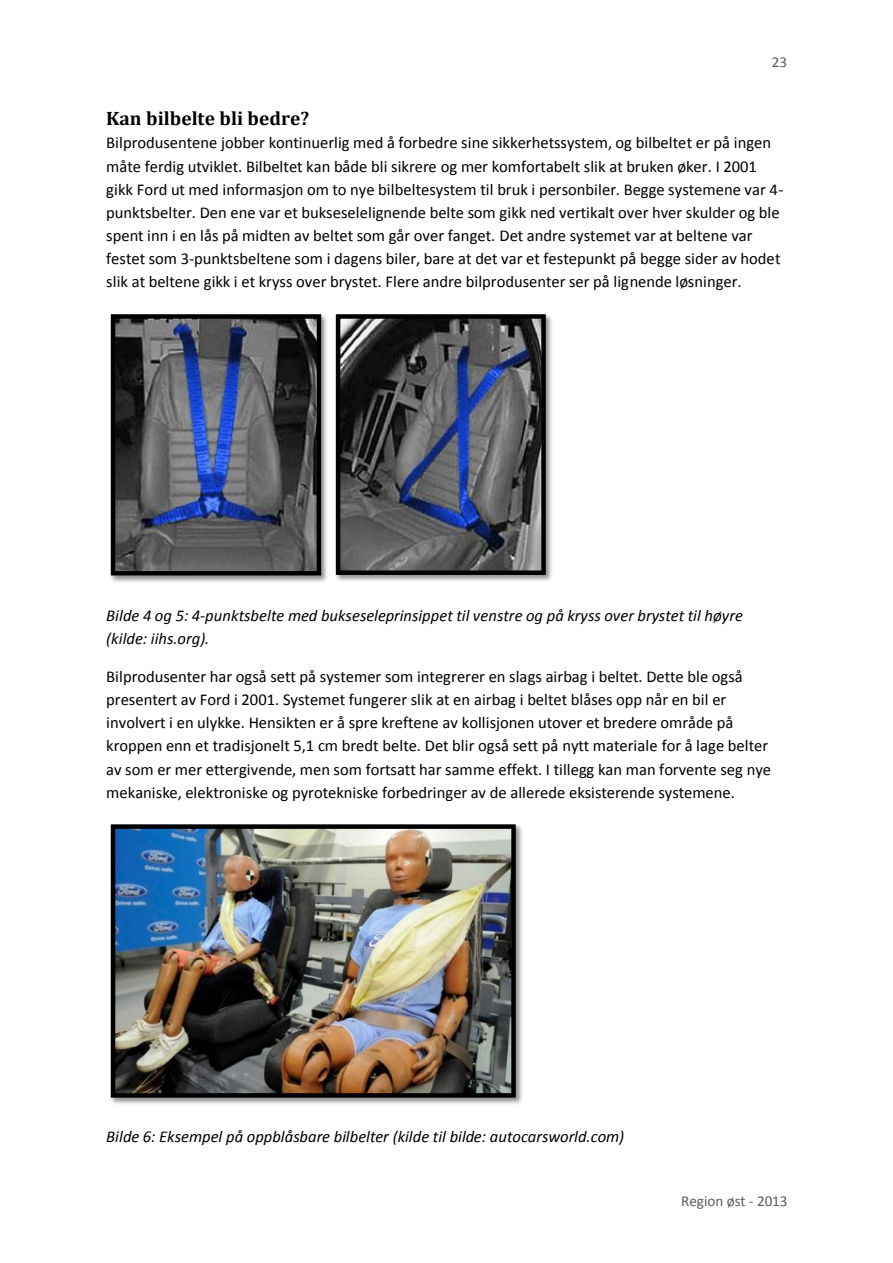
<style>
.page{position:relative;width:893px;height:1263px;background:#fff}
.page>*{position:absolute;margin:0;border:0;box-sizing:border-box;transform-origin:0 0}
.t1{font:700 19.5px "Cambria";color:#000}
.t2{font:16.5px/23.1px "Calibri";color:#000}
.t3{font:italic 16.5px/23.1px "Calibri";color:#000}
.t4{font:15.15px "Calibri";letter-spacing:-.005em;color:#5a5a5a}
</style>
<div class="page">
<img style="left:110px;top:314px;width:217px;height:268px">
<img style="left:116px;top:319px;width:200px;height:251px">
<div style="left:111px;top:314px;width:210px;height:261px;border:4px solid #000"></div>
<img style="left:335px;top:314px;width:217px;height:267px">
<img style="left:341px;top:319px;width:200px;height:251px">
<div style="left:336px;top:314px;width:210px;height:261px;border:4px solid #000"></div>
<img style="left:110px;top:824px;width:412px;height:280px">
<img style="left:116px;top:829px;width:395px;height:264px">
<div style="left:111px;top:824px;width:405px;height:274px;border:4px solid #000"></div>
<p class="t4" style="left:772px;top:56px;width:17px">23</p>
<h1 class="t1" style="left:106px;top:106px;width:204px">Kan bilbelte bli bedre?</h1>
<p class="t2" style="left:106px;top:133px;width:679px">Bilprodusentene jobber kontinuerlig med å forbedre sine sikkerhetssystem, og bilbeltet er på ingen måte ferdig utviklet. Bilbeltet kan både bli sikrere og mer komfortabelt slik at bruken øker. I 2001 gikk Ford ut med informasjon om to nye bilbeltesystem til bruk i personbiler. Begge systemene var 4- punktsbelter. Den ene var et bukseselelignende belte som gikk ned vertikalt over hver skulder og ble spent inn i en lås på midten av beltet som går over fanget. Det andre systemet var at beltene var festet som 3-punktsbeltene som i dagens biler, bare at det var et festepunkt på begge sider av hodet slik at beltene gikk i et kryss over brystet. Flere andre bilprodusenter ser på lignende løsninger.</p>
<p class="t3" style="left:106px;top:605px;width:638px">Bilde 4 og 5: 4-punktsbelte med bukseseleprinsippet til venstre og på kryss over brystet til høyre (kilde: iihs.org).</p>
<p class="t2" style="left:106px;top:666px;width:666px">Bilprodusenter har også sett på systemer som integrerer en slags airbag i beltet. Dette ble også presentert av Ford i 2001. Systemet fungerer slik at en airbag i beltet blåses opp når en bil er involvert i en ulykke. Hensikten er å spre kreftene av kollisjonen utover et bredere område på kroppen enn et tradisjonelt 5,1 cm bredt belte. Det blir også sett på nytt materiale for å lage belter av som er mer ettergivende, men som fortsatt har samme effekt. I tillegg kan man forvente seg nye mekaniske, elektroniske og pyrotekniske forbedringer av de allerede eksisterende systemene.</p>
<p class="t3" style="left:106px;top:1126px;width:519px">Bilde 6: Eksempel på oppblåsbare bilbelter (kilde til bilde: autocarsworld.com)</p>
<p class="t4" style="left:681px;top:1195px;width:108px">Region øst - 2013</p>
</div>
